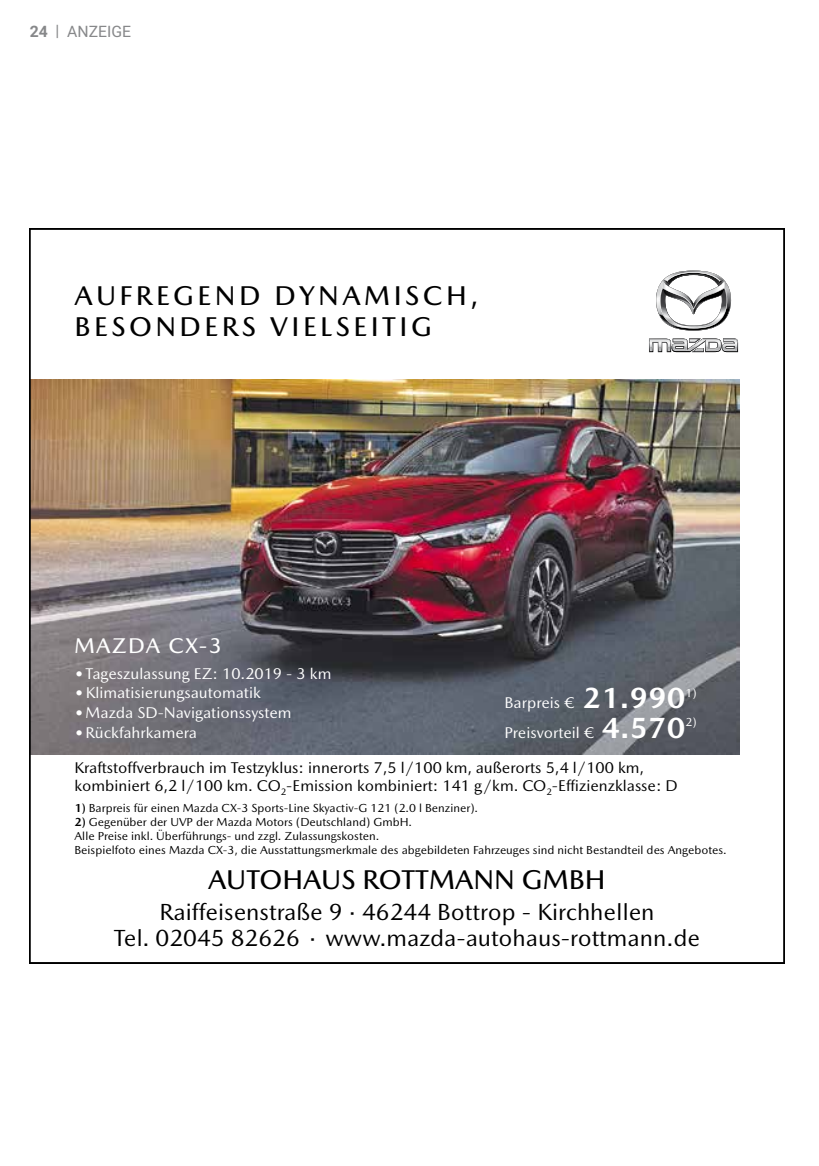
<style>
.page{position:relative;width:819px;height:1166px;background:#fff}
.page>*{position:absolute;margin:0;border:0;box-sizing:border-box;transform-origin:0 0}
.t1{font:700 29.57px "Mazda Type";color:#fff}
.t2{font:500 27.65px "Mazda Type";letter-spacing:.125em;color:#000}
.t3{font:23.62px/26.4px "Mazda Type";color:#000;text-align:center}
.t4{font:500 21.7px "Mazda Type";color:#fff}
.t5{font:15.75px/18.9px "Mazda Type";color:#000}
.t6{font:15.75px "Mazda Type";color:#fff}
.t7{font:15.75px "Roboto";color:#87888a}
.t8{font:11.9px/14.2px "Mazda Type";color:#000}
.t9{font:11.9px "Mazda Type";color:#fff}
.t10{font:9.45px "Mazda Type";color:#000}
.s1{font-weight:700}
.s2{color:#fff}
</style>
<div class="page">
<img style="left:33px;top:380px;width:706px;height:374px">
<svg style="left:649px;top:338px;width:89px;height:14px"></svg>
<svg style="left:656px;top:271px;width:75px;height:60px"></svg>
<h3 class="t7" style="left:30px;top:20px;width:103px"><span class="s1">24</span> | ANZEIGE</h3>
<h2 class="t2" style="left:74px;top:279px;width:187px">AU RF EGEND</h2>
<h2 class="t2" style="left:74px;top:310px;width:183px">BESONDERS</h2>
<h2 class="t2" style="left:274px;top:279px;width:206px">DYNAM SI CH,</h2>
<h2 class="t2" style="left:270px;top:310px;width:163px">V EI SL E TI GI</h2>
<h3 class="t4" style="left:74px;top:632px;width:149px">M A Z D A C X 3-</h3>
<h3 class="t6" style="left:74px;top:664px;width:258px">• ZEgnu s s a l uz s ega T mk3-9102 . 01:</h3>
<h3 class="t6" style="left:74px;top:683px;width:188px">• K mi l motuasgnurei s i ta ki ta</h3>
<h3 class="t6" style="left:74px;top:703px;width:219px">• M DSadza N- met sys snoi tag i va</h3>
<h3 class="t6" style="left:74px;top:723px;width:124px">• mak rha f kcüR a re</h3>
<h3 class="t5" style="left:74px;top:757px;width:604px">K mihcuarbrev f fot s t far s t rorenni: sul kyzt seT 5,7 /l mk001 s t roreßua, 4,5 /l mk001 ,<br>mo k t r e i n i b 2 , 6 mk001/ l C. O mE - mokno i s s i : t r e i n i b 141 /g mk C. O : e s s a l k zne i z f i f E - D</h3>
<h3 class="t6" style="left:504px;top:694px;width:72px">€s ierpraB</h3>
<h1 class="t1" style="left:582px;top:680px;width:104px">21 9. 90</h1>
<p class="t9" style="left:685px;top:686px;width:13px">)1</p>
<h3 class="t6" style="left:504px;top:723px;width:92px">€l iet rovs ierP</h3>
<h1 class="t1" style="left:601px;top:710px;width:86px">4 5. 70</h1>
<p class="t9" style="left:685px;top:715px;width:13px">)2</p>
<p class="t10" style="left:281px;top:786px;width:7px">2</p>
<p class="t10" style="left:546px;top:786px;width:7px">2</p>
<p class="t8" style="left:74px;top:801px;width:653px"><span class="s1">1 )</span> nen i erü fs i e rpr aB M Cadza G- v i t caykSen i L - s t ropS3-X ) r en i zneBl0.2(121 .<br><span class="s1">2 )</span> G Ur edr ebünege V Mr edP Madza D(s r o t o G) dna l hc s t ue m Hb .<br>A Ü. l knies ierPel l Z. l gzzdnu-sgnurhüf reb .net soksgnussa lu<br>sen i eotof l e i ps i eB M Cadza 3-X Ae i d, msgnut t a t s su mk r e Asedl i e tdna t seBthc i ndn i sseguez rhaFne t ed l i begbasede l a . se tobegn</p>
<h2 class="t2" style="left:208px;top:863px;width:399px">A U OT H A U ORS MT T A N N G M HB</h2>
<h3 class="t3" style="left:114px;top:898px;width:587px">R 9eßa r t s ne s i e f f i a · 44264 K-po r t t oB ne l l ehhc r i<br>. l e T 6262854020 <span class="s2">-</span> · <span class="s2">-</span> w w w m. mt t o r - s uaho t ua - adz a ed . nna</h3>
</div>
